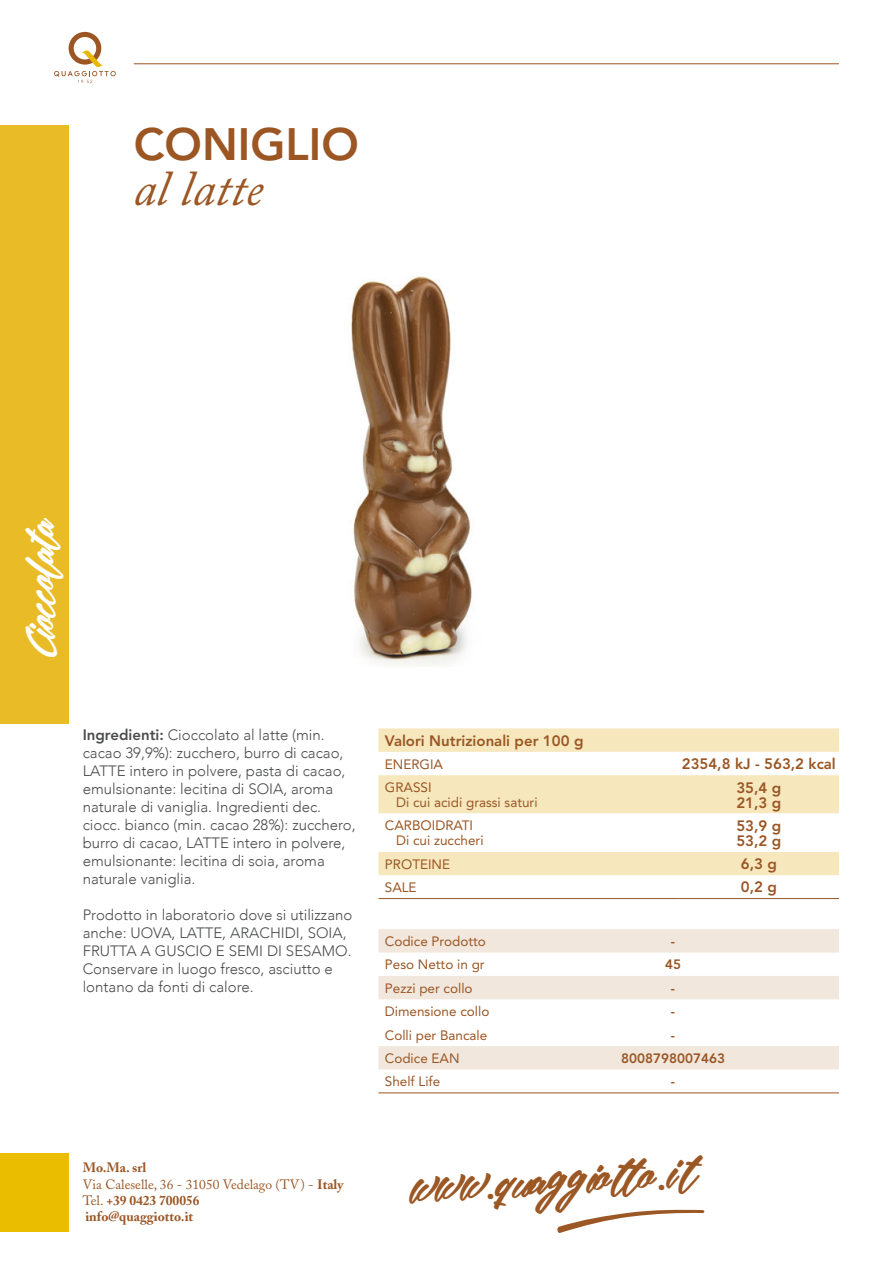
<style>
.page{position:relative;width:893px;height:1263px;background:#fff}
.page>*{position:absolute;margin:0;border:0;box-sizing:border-box;transform-origin:0 0}
.t1{font:italic 49.5px "Adobe Caslon";color:#9b5624}
.t2{font:800 45px "Avenir";color:#9b5624}
.t3{font:42.9px "Mekar Scriptfree";color:#9b5724;scale:1.1 1}
.t4{font:40.05px "Mekar Scriptfree";color:#fff}
.t5{font:300 15px/18px "Avenir";color:#4b4c4d}
.t6{font:800 15px "Avenir";color:#9b5624}
.t7{font:13.5px "Avenir";color:#9b5624}
.t8{font:700 13.5px/16.2px "Adobe Caslon";color:#9b5624}
.t9{font:800 13.5px "Avenir";color:#9b5624}
.s1{font-weight:800}
.s2{font-weight:400}
.s3{font-family:"Myriad Pro"}
</style>
<div class="page">
<svg style="left:54px;top:32px;width:62px;height:51px"></svg>
<hr style="left:134px;top:64px;width:705px;height:1px;background:#9b5624">
<div style="left:0;top:125px;width:69px;height:599px;background:#e8bb27"></div>
<div style="left:0;top:1153px;width:69px;height:79px;background:#ebbd00"></div>
<svg style="left:557px;top:1209px;width:148px;height:24px"></svg>
<svg style="left:378px;top:929px;width:461px;height:140px"></svg>
<hr style="left:378px;top:1093px;width:129px;height:1px;background:#9b5624">
<hr style="left:507px;top:1093px;width:332px;height:1px;background:#9b5624">
<svg style="left:378px;top:728px;width:461px;height:147px;fill:#f6e7bd"></svg>
<svg style="left:378px;top:813px;width:461px;height:39px"></svg>
<hr style="left:378px;top:898px;width:301px;height:1px;background:#9b5624">
<hr style="left:679px;top:898px;width:160px;height:1px;background:#9b5624">
<img style="left:351px;top:276px;width:121px;height:389px">
<p class="t2" style="left:134px;top:117px;width:227px">CONIGLIO</p>
<p class="t1" style="left:134px;top:161px;width:131px">al latte</p>
<p class="t4" style="left:25px;top:657px;width:141px;rotate:-90deg">Cioccolata</p>
<p class="t5" style="left:83px;top:726px;width:274px"><span class="s1">Ingredienti:</span> Cioccolato al latte (min. cacao 39,9%): zucchero, burro di cacao, LATTE intero in polvere, pasta di cacao, emulsionante: lecitina di SOIA, aroma naturale di vaniglia. Ingredienti dec. ciocc. bianco (min. cacao 28%): zucchero, burro di cacao, LATTE intero in polvere, emulsionante: lecitina di soia, aroma naturale vaniglia.</p>
<p class="t5" style="left:83px;top:906px;width:271px">Prodotto in laboratorio dove si utilizzano anche: UOVA, LATTE, ARACHIDI, SOIA,<br>FRUTTA A GUSCIO E SEMI DI SESAMO.</p>
<p class="t5" style="left:83px;top:960px;width:252px">Conservare in luogo fresco, asciutto e lontano da fonti di calore.</p>
<p class="t8" style="left:83px;top:1160px;width:262px">Mo.Ma. srl<br><span class="s2">Via Caleselle, 36 - 31050 Vedelago (TV) -</span> Italy<br><span class="s2">Tel.</span> +39 0423 700056<br>info@quaggiotto.it</p>
<p class="t6" style="left:385px;top:732px;width:200px">Valori Nutrizionali per 100 g</p>
<p class="t7" style="left:385px;top:756px;width:60px">ENERGIA</p>
<p class="t6" style="left:682px;top:755px;width:156px">2354,8 kJ - 563,2 kcal</p>
<p class="t7" style="left:385px;top:779px;width:48px">GRASSI</p>
<p class="t7" style="left:396px;top:794px;width:143px">Di cui acidi grassi saturi</p>
<p class="t6" style="left:736px;top:778px;width:46px">35,4 g</p>
<p class="t6" style="left:736px;top:793px;width:46px">21,3 g</p>
<p class="t7" style="left:385px;top:818px;width:90px">CARBOIDRATI</p>
<p class="t7" style="left:396px;top:833px;width:89px">Di cui zuccheri</p>
<p class="t6" style="left:736px;top:817px;width:46px">53,9 g</p>
<p class="t6" style="left:736px;top:832px;width:46px">53,2 g</p>
<p class="t7" style="left:385px;top:856px;width:67px">PROTEINE</p>
<p class="t6" style="left:741px;top:855px;width:38px">6,3 g</p>
<p class="t7" style="left:385px;top:879px;width:33px">SALE</p>
<p class="t6" style="left:741px;top:878px;width:38px">0,2 g</p>
<p class="t7" style="left:385px;top:933px;width:103px">Codice Prodotto</p>
<p class="t9" style="left:671px;top:933px;width:6px">-</p>
<p class="t7" style="left:385px;top:957px;width:101px">Peso Netto in gr</p>
<p class="t9" style="left:665px;top:957px;width:17px">45</p>
<p class="t7" style="left:385px;top:980px;width:89px">Pezzi per collo</p>
<p class="t9" style="left:671px;top:980px;width:6px">-</p>
<p class="t7" style="left:385px;top:1004px;width:106px">Dimensione collo</p>
<p class="t9" style="left:671px;top:1003px;width:6px">-</p>
<p class="t7" style="left:385px;top:1027px;width:104px">Colli per Bancale</p>
<p class="t9" style="left:671px;top:1027px;width:6px">-</p>
<p class="t7" style="left:385px;top:1050px;width:76px">Codice EAN</p>
<p class="t9" style="left:621px;top:1050px;width:105px">8008798007463</p>
<p class="t7" style="left:385px;top:1074px;width:57px">Shelf Life</p>
<p class="t9" style="left:671px;top:1073px;width:6px">-</p>
<h3 class="t3" style="left:408px;top:1170px;width:260px;rotate:-3deg">www<span class="s3">.</span>quaggiotto<span class="s3">.</span>it</h3>
</div>
